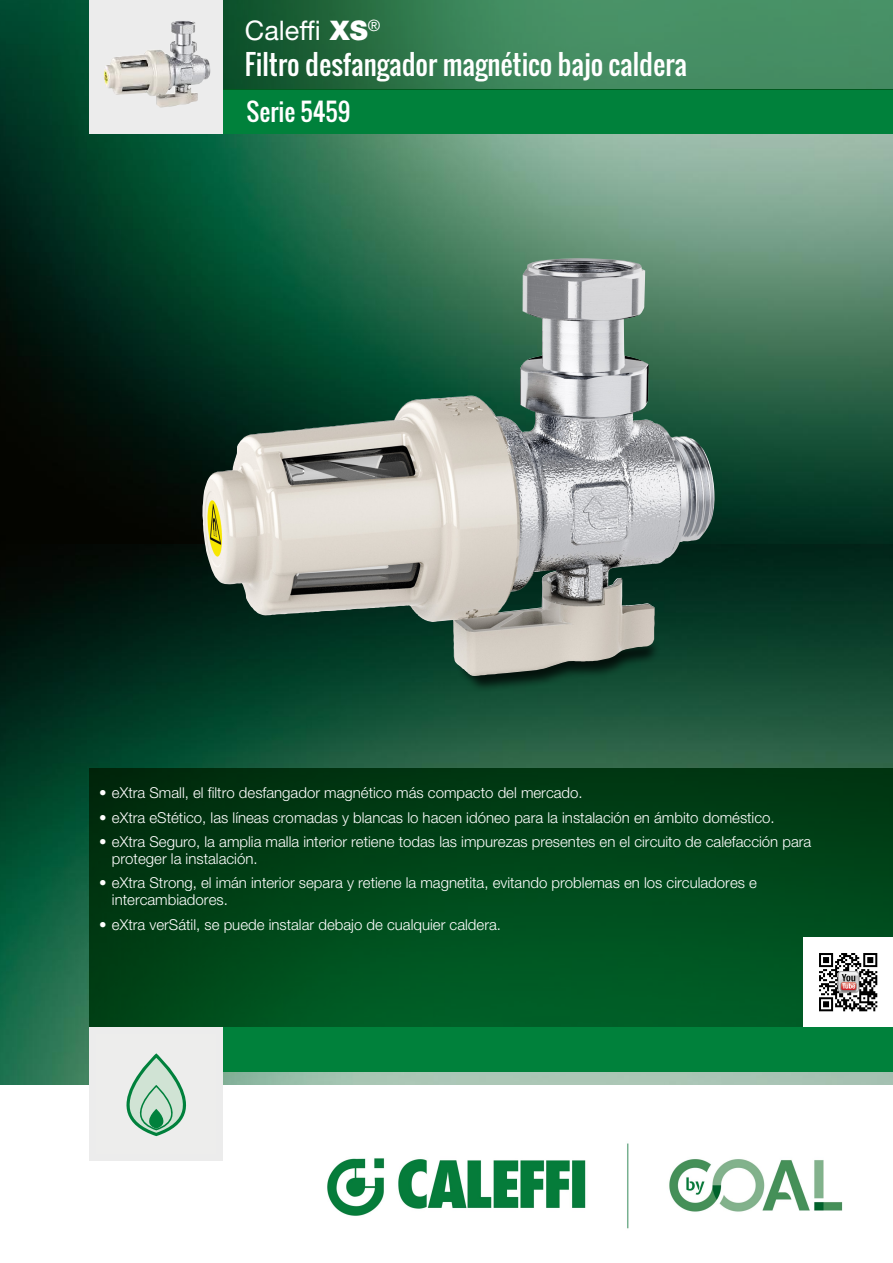
<style>
.page{position:relative;width:893px;height:1263px;background:#fff}
.page>*{position:absolute;margin:0;border:0;box-sizing:border-box;transform-origin:0 0}
.Subhead{font:27px "Oswald";color:#fff}
.Head{font:27px "Helvetica Neue LT Std";color:#fff}
.t1{font:24px "Oswald";color:#fff}
.Body_bullett{font:300 15px/17px "Helvetica Neue LT Std";color:#fff}
.s1{font-weight:900}
</style>
<div class="page">
<img style="left:0;top:0;width:893px;height:545px">
<img style="left:0;top:545px;width:893px;height:540px">
<svg style="left:89px;top:768px;width:804px;height:259px;background:#004619"></svg>
<div style="left:89px;top:89px;width:804px;height:45px;background:#00813b"></div>
<svg style="left:223px;top:0;width:670px;height:89px;background:#387f55"></svg>
<div style="left:89px;top:1027px;width:804px;height:44px;background:#00813b"></div>
<div style="left:89px;top:0;width:134px;height:134px;background:#ececec"></div>
<img style="left:104px;top:21px;width:77px;height:74px">
<div style="left:89px;top:1027px;width:134px;height:134px;background:#ececec"></div>
<svg style="left:126px;top:1053px;width:60px;height:83px"></svg>
<div style="left:804px;top:938px;width:89px;height:89px;background:#fff"></div>
<img style="left:819px;top:953px;width:59px;height:59px">
<img style="left:837px;top:971px;width:23px;height:23px">
<div style="left:838px;top:971px;width:21px;height:21px;border:1px solid #b3b2b3;border-radius:3px"></div>
<svg style="left:838px;top:971px;width:20px;height:21px"></svg>
<div style="left:457px;top:639px;width:203px;height:54px;background:#000;opacity:.75"></div>
<svg style="left:454px;top:636px;width:190px;height:38px;background:#a2a49a"></svg>
<img style="left:202px;top:258px;width:369px;height:358px">
<img style="left:327px;top:1143px;width:516px;height:86px">
<p class="Head" style="left:245px;top:15px;width:137px">Caleffi <span class="s1">XS</span><sup>®</sup></p>
<p class="Subhead" style="left:245px;top:44px;width:444px">Filtro desfangador magnético bajo caldera</p>
<h2 class="t1" style="left:247px;top:94px;width:105px">Serie 5459</h2>
<p class="Body_bullett" style="left:99px;top:784px;width:485px">• eXtra Small, el filtro desfangador magnético más compacto del mercado.</p>
<p class="Body_bullett" style="left:99px;top:808px;width:677px">• eXtra eStético, las líneas cromadas y blancas lo hacen idóneo para la instalación en ámbito doméstico.</p>
<p class="Body_bullett" style="left:112px;top:833px;width:701px;text-indent:-13px">• eXtra Seguro, la amplia malla interior retiene todas las impurezas presentes en el circuito de calefacción para proteger la instalación.</p>
<p class="Body_bullett" style="left:112px;top:874px;width:646px;text-indent:-13px">• eXtra Strong, el imán interior separa y retiene la magnetita, evitando problemas en los circuladores e intercambiadores.</p>
<p class="Body_bullett" style="left:99px;top:915px;width:403px">• eXtra verSátil, se puede instalar debajo de cualquier caldera.</p>
</div>
